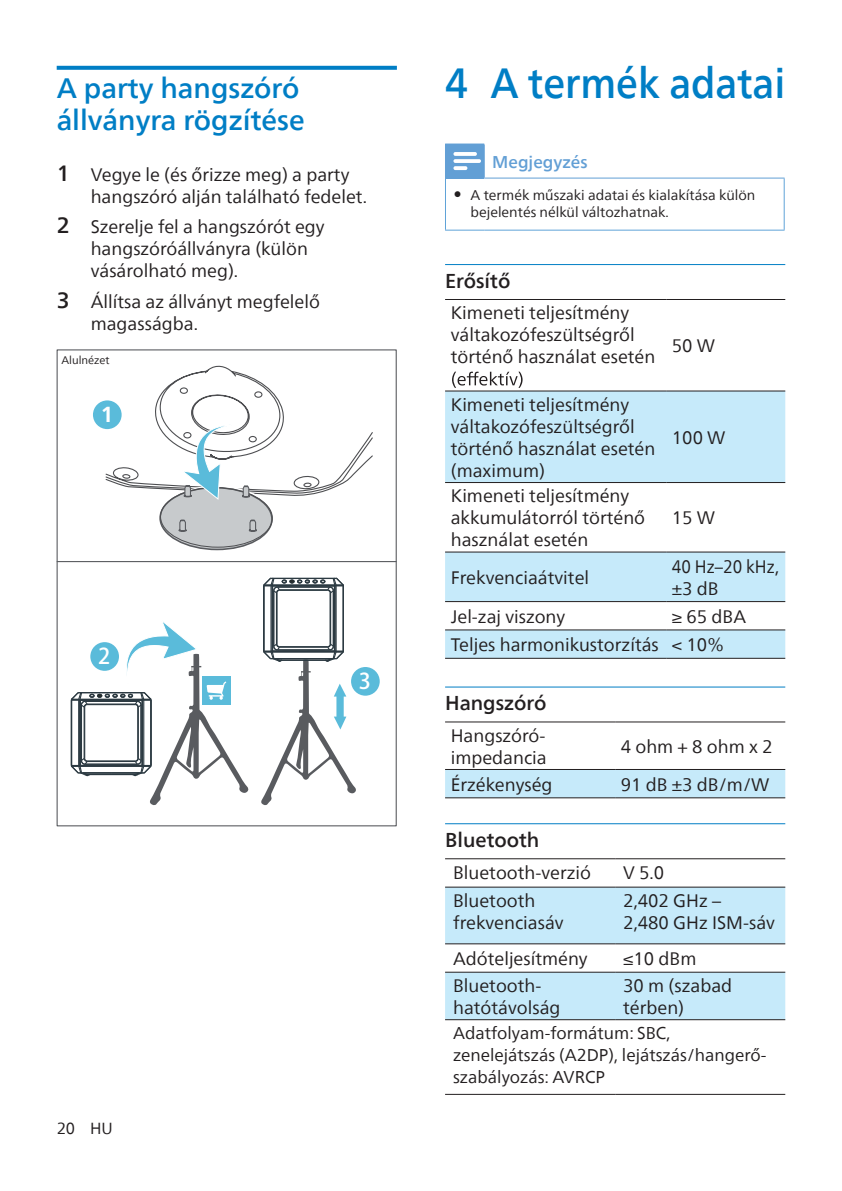
<style>
.page{position:relative;width:842px;height:1191px;background:#fff}
.page>*{position:absolute;margin:0;border:0;box-sizing:border-box;transform-origin:0 0}
.t1{font:500 42px "Neue Frutiger World";color:#007ec5;scale:.93 1}
.t2{font:500 28px/32px "Neue Frutiger World";color:#007ec5}
.t3{font:21.6px "Arial Unicode MS";color:#fff}
.t4{font:700 21.6px "Neue Frutiger World";color:#fff}
.t5{font:500 20px "Neue Frutiger World";color:#231f20}
.t6{font:18px/22px "Neue Frutiger World";color:#231f20}
.t7{font:18px/22px "Neue Frutiger World";color:#231f20;scale:.92 1}
.t8{font:17px/22px "Neue Frutiger World";color:#231f20}
.t9{font:500 17px "Neue Frutiger World";color:#629fd5}
.t10{font:16px "Neue Frutiger World";color:#231f20}
.t11{font:14px/17px "Neue Frutiger World";color:#231f20}
.t12{font:11px "Neue Frutiger World";color:#231f20}
.s1{font-weight:500;font-size:22px}
.s2{font-size:17px}
</style>
<div class="page">
<svg style="left:57px;top:66px;width:340px;height:4px"></svg>
<div style="left:351px;top:667px;width:29px;height:28px;background:#5abbda;border-radius:50%"></div>
<hr style="left:263px;top:586px;width:2px;height:65px;background:#2c3a42">
<hr style="left:270px;top:586px;width:2px;height:65px;background:#2c3a42">
<hr style="left:272px;top:586px;width:1px;height:65px;background:#2c3a42">
<hr style="left:273px;top:591px;width:1px;height:55px;background:#2c3a42">
<hr style="left:276px;top:593px;width:2px;height:51px;background:#2c3a42">
<hr style="left:329px;top:593px;width:2px;height:51px;background:#2c3a42">
<hr style="left:333px;top:591px;width:1px;height:55px;background:#2c3a42">
<hr style="left:334px;top:586px;width:1px;height:65px;background:#2c3a42">
<hr style="left:335px;top:586px;width:2px;height:65px;background:#2c3a42">
<hr style="left:342px;top:586px;width:2px;height:65px;background:#2c3a42">
<svg style="left:261px;top:642px;width:96px;height:163px"></svg>
<svg style="left:263px;top:577px;width:81px;height:17px"></svg>
<svg style="left:70px;top:622px;width:179px;height:183px"></svg>
<div style="left:57px;top:349px;width:340px;height:477px;border:1px solid #595b5f"></div>
<svg style="left:158px;top:485px;width:116px;height:66px"></svg>
<svg style="left:160px;top:487px;width:112px;height:62px"></svg>
<svg style="left:105px;top:365px;width:268px;height:167px"></svg>
<div style="left:93px;top:400px;width:29px;height:29px;background:#5abbda;border-radius:50%"></div>
<hr style="left:57px;top:561px;width:339px;height:1px;background:#595b5f">
<hr style="left:445px;top:264px;width:340px;height:1px;background:#007ec5">
<hr style="left:445px;top:686px;width:340px;height:1px;background:#007ec5">
<hr style="left:445px;top:823px;width:340px;height:1px;background:#007ec5">
<div style="left:445px;top:144px;width:39px;height:34px;background:#629fd5"></div>
<hr style="left:784px;top:178px;width:1px;height:52px;background:#60a3d8">
<hr style="left:484px;top:144px;width:1px;height:34px;background:#629fd5">
<hr style="left:484px;top:178px;width:300px;height:1px;background:#629fd5">
<hr style="left:445px;top:178px;width:39px;height:1px;background:#629fd5">
<hr style="left:445px;top:178px;width:1px;height:52px;background:#60a3d8">
<hr style="left:445px;top:230px;width:39px;height:1px;background:#60a3d8">
<hr style="left:484px;top:230px;width:300px;height:1px;background:#60a3d8">
<svg style="left:453px;top:152px;width:28px;height:18px"></svg>
<svg style="left:445px;top:391px;width:340px;height:267px;fill:#c6eafa"></svg>
<hr style="left:445px;top:299px;width:221px;height:1px;background:#231f20">
<hr style="left:666px;top:299px;width:119px;height:1px;background:#231f20">
<hr style="left:445px;top:390px;width:221px;height:1px;background:#231f20">
<hr style="left:666px;top:390px;width:119px;height:1px;background:#231f20">
<hr style="left:445px;top:629px;width:221px;height:1px;background:#231f20">
<hr style="left:666px;top:629px;width:119px;height:1px;background:#231f20">
<hr style="left:445px;top:658px;width:221px;height:1px;background:#231f20">
<hr style="left:666px;top:658px;width:119px;height:1px;background:#231f20">
<hr style="left:445px;top:482px;width:221px;height:1px;background:#231f20">
<hr style="left:666px;top:482px;width:119px;height:1px;background:#231f20">
<hr style="left:445px;top:551px;width:221px;height:1px;background:#231f20">
<hr style="left:666px;top:551px;width:119px;height:1px;background:#231f20">
<hr style="left:445px;top:601px;width:221px;height:1px;background:#231f20">
<hr style="left:666px;top:601px;width:119px;height:1px;background:#231f20">
<svg style="left:452px;top:372px;width:71px;height:16px"></svg>
<div style="left:445px;top:770px;width:340px;height:27px;background:#c6eafa"></div>
<hr style="left:445px;top:721px;width:170px;height:1px;background:#231f20">
<hr style="left:615px;top:721px;width:170px;height:1px;background:#231f20">
<hr style="left:445px;top:797px;width:170px;height:1px;background:#231f20">
<hr style="left:615px;top:797px;width:170px;height:1px;background:#231f20">
<hr style="left:445px;top:769px;width:170px;height:1px;background:#231f20">
<hr style="left:615px;top:769px;width:170px;height:1px;background:#231f20">
<svg style="left:445px;top:887px;width:340px;height:132px;fill:#c6eafa"></svg>
<hr style="left:445px;top:886px;width:170px;height:1px;background:#231f20">
<hr style="left:615px;top:886px;width:170px;height:1px;background:#231f20">
<hr style="left:445px;top:943px;width:170px;height:1px;background:#231f20">
<hr style="left:615px;top:943px;width:170px;height:1px;background:#231f20">
<hr style="left:445px;top:971px;width:170px;height:1px;background:#231f20">
<hr style="left:615px;top:971px;width:170px;height:1px;background:#231f20">
<hr style="left:445px;top:1019px;width:170px;height:1px;background:#231f20">
<hr style="left:615px;top:1019px;width:170px;height:1px;background:#231f20">
<hr style="left:445px;top:858px;width:170px;height:1px;background:#231f20">
<hr style="left:615px;top:858px;width:170px;height:1px;background:#231f20">
<hr style="left:445px;top:1093px;width:170px;height:1px;background:#231f20">
<hr style="left:615px;top:1093px;width:170px;height:1px;background:#231f20">
<h2 class="t2" style="left:57px;top:72px;width:249px">A party hangszóró állványra rögzítése</h2>
<p class="t6" style="left:91px;top:163px;width:278px;text-indent:-34px"><span class="s1">1</span> Vegye le (és őrizze meg) a party hangszóró alján található fedelet.</p>
<p class="t6" style="left:91px;top:216px;width:235px;text-indent:-34px"><span class="s1">2</span> Szerelje fel a hangszórót egy hangszóróállványra (külön vásárolható meg).</p>
<p class="t6" style="left:91px;top:290px;width:231px;text-indent:-34px"><span class="s1">3</span> Állítsa az állványt megfelelő magasságba.</p>
<p class="t12" style="left:61px;top:351px;width:50px">Alulnézet</p>
<p class="t4" style="left:101px;top:395px;width:14px">1</p>
<p class="t3" style="left:98px;top:643px;width:14px">2</p>
<p class="t10" style="left:57px;top:1116px;width:58px">20 HU</p>
<p class="t3" style="left:359px;top:668px;width:14px">3</p>
<h1 class="t1" style="left:445px;top:49px;width:367px">4 A termék adatai</h1>
<p class="t9" style="left:492px;top:147px;width:97px">Megjegyzés</p>
<p class="t11" style="left:470px;top:187px;width:286px;text-indent:-17px"><span class="s2">•</span> A termék műszaki adatai és kialakítása külön bejelentés nélkül változhatnak.</p>
<p class="t5" style="left:445px;top:264px;width:67px">Erősítő</p>
<p class="t6" style="left:451px;top:302px;width:206px">Kimeneti teljesítmény váltakozófeszültségről történő használat esetén</p>
<p class="t6" style="left:451px;top:394px;width:206px">Kimeneti teljesítmény váltakozófeszültségről történő használat esetén (maximum)</p>
<p class="t6" style="left:451px;top:485px;width:196px">Kimeneti teljesítmény akkumulátorról történő használat esetén</p>
<p class="t6" style="left:672px;top:335px;width:45px">50 W</p>
<p class="t6" style="left:672px;top:427px;width:55px">100 W</p>
<p class="t6" style="left:672px;top:507px;width:45px">15 W</p>
<p class="t6" style="left:451px;top:567px;width:140px">Frekvenciaátvitel</p>
<p class="t7" style="left:672px;top:556px;width:118px">40 Hz–20 kHz, ±3 dB</p>
<p class="t6" style="left:451px;top:606px;width:116px">Jel-zaj viszony</p>
<p class="t6" style="left:451px;top:602px;width:297px;line-height:28.4px;text-indent:221px">≥ 65 dBA<br>Teljes harmonikustorzítás &lt; 10%</p>
<p class="t5" style="left:445px;top:686px;width:103px">Hangszóró</p>
<p class="t6" style="left:451px;top:724px;width:98px">Hangszóró&shy;impedancia</p>
<p class="t6" style="left:621px;top:735px;width:153px">4 ohm + 8 ohm x 2</p>
<p class="t6" style="left:451px;top:773px;width:103px">Érzékenység</p>
<p class="t6" style="left:621px;top:773px;width:150px">91 dB ±3 dB/m/W</p>
<p class="t5" style="left:445px;top:823px;width:96px">Bluetooth</p>
<p class="t6" style="left:453px;top:861px;width:139px">Bluetooth-verzió</p>
<p class="t6" style="left:623px;top:861px;width:43px">V 5.0</p>
<p class="t6" style="left:453px;top:890px;width:112px">Bluetooth frekvenciasáv</p>
<p class="t6" style="left:623px;top:890px;width:153px">2,402 GHz –<br>2,480 GHz ISM-sáv</p>
<p class="t6" style="left:453px;top:948px;width:136px">Adóteljesítmény</p>
<p class="t6" style="left:623px;top:948px;width:75px">≤10 dBm</p>
<p class="t6" style="left:453px;top:975px;width:109px">Bluetooth&shy;hatótávolság</p>
<p class="t6" style="left:623px;top:975px;width:111px">30 m (szabad térben)</p>
<p class="t8" style="left:453px;top:1022px;width:315px">Adatfolyam-formátum: SBC, zenelejátszás (A2DP), lejátszás/hangerő&shy;szabályozás: AVRCP</p>
</div>
